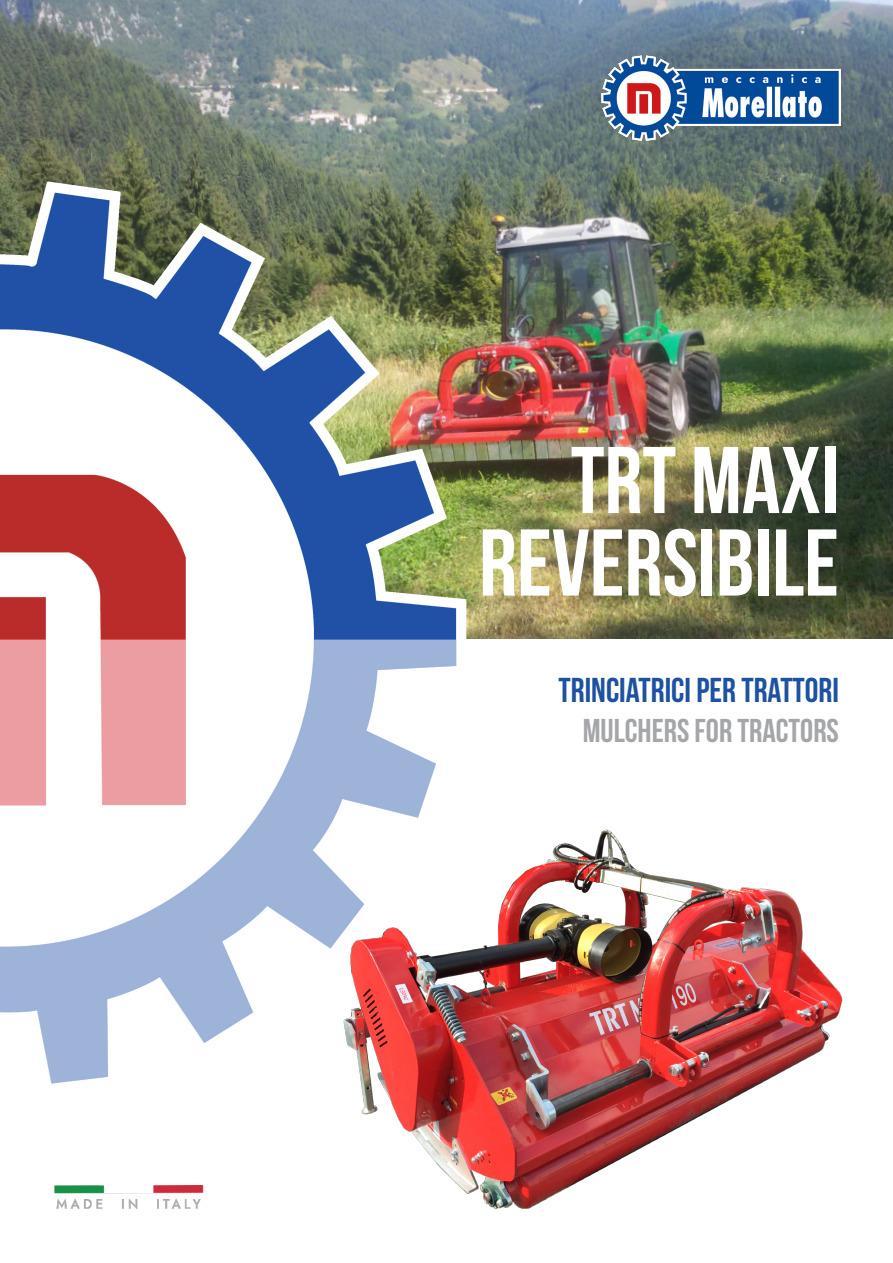
<style>
.page{position:relative;width:893px;height:1263px;background:#fff}
.page>*{position:absolute;margin:0;border:0;box-sizing:border-box;transform-origin:0 0}
.t1{font:94.5px "Bebas Neue";color:#fff}
.t2{font:34.5px "Bebas Neue";color:#1d52a0}
.t3{font:33px "Bebas Neue";color:#a4a6a9}
</style>
<div class="page">
<img style="left:0;top:0;width:893px;height:638px">
<img style="left:601px;top:55px;width:239px;height:86px">
<img style="left:0;top:178px;width:495px;height:906px">
<img style="left:317px;top:805px;width:526px;height:404px">
<img style="left:54px;top:1186px;width:149px;height:23px">
<p class="t1" style="left:571px;top:429px;width:270px">TRT MAXI</p>
<p class="t1" style="left:479px;top:511px;width:361px">REVERSIBILE</p>
<p class="t2" style="left:559px;top:671px;width:282px">TRINCIATRICI PER TRATTORI</p>
<p class="t3" style="left:583px;top:712px;width:258px">MULCHERS FOR TRACTORS</p>
</div>
